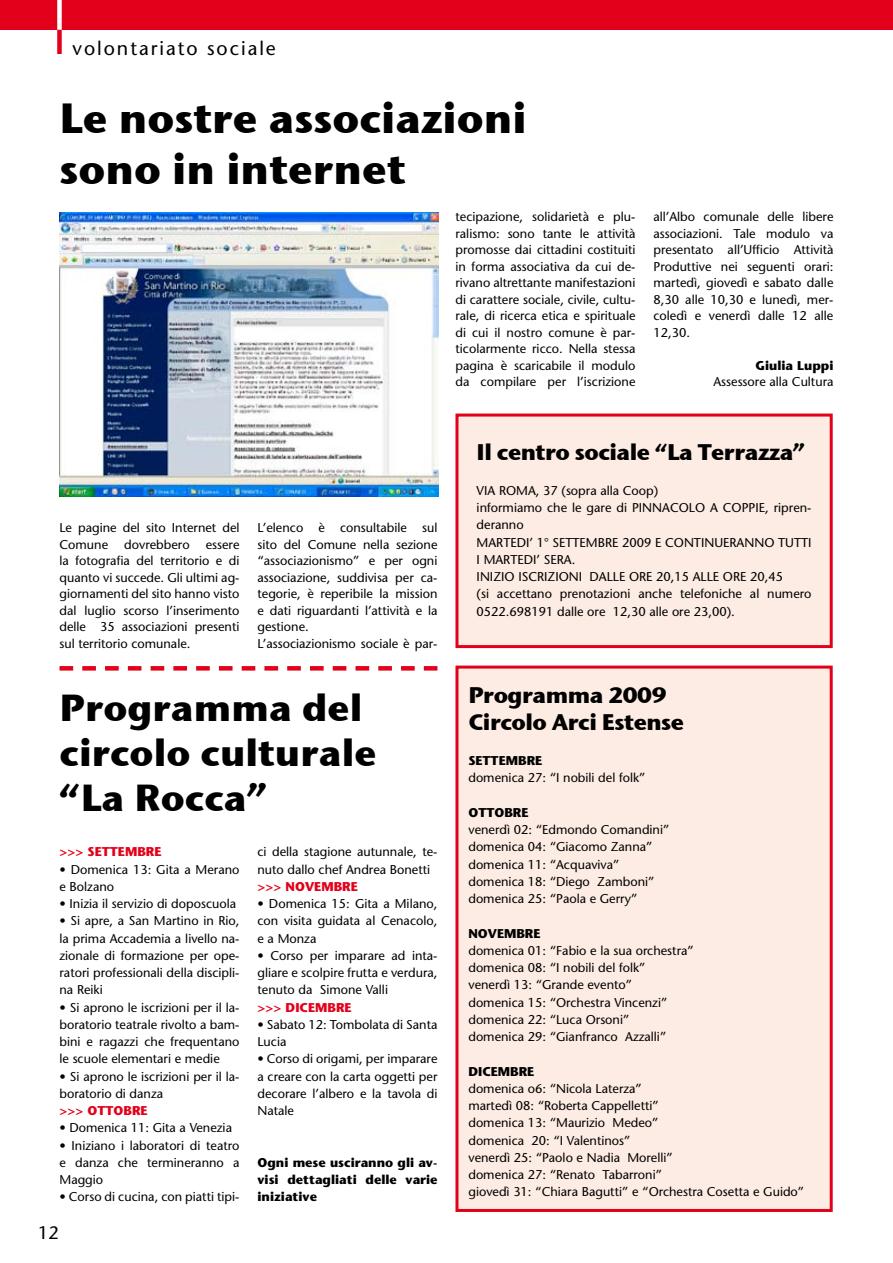
<style>
.page{position:relative;width:893px;height:1263px;background:#fff}
.page>*{position:absolute;margin:0;border:0;box-sizing:border-box;transform-origin:0 0}
.t1{font:42px/50.4px "Stone Sans ITCTT Bold";color:#000}
.t2{font:37.5px/45px "Stone Sans ITCTT Bold";color:#000}
.t3{font:22.5px/27px "Stone Sans ITCTT Bold";letter-spacing:-.025em;color:#000}
.t4{font:19.5px "Stone Sans";letter-spacing:.1em;color:#000}
.t5{font:18px "Stone Sans";color:#000}
.t6{font:12.75px/17.2px "Stone Sans";color:#000}
.t7{font:700 12.75px/17.2px "Stone Sans";color:#000;text-align:justify}
.t8{font:700 12.75px "Stone Sans";color:#e2001a}
</style>
<div class="page">
<img style="left:60px;top:212px;width:378px;height:284px">
<svg style="left:60px;top:666px;width:377px;height:5px"></svg>
<div style="left:455px;top:414px;width:378px;height:234px;background:#fdece3;border:3px solid #e2001a"></div>
<div style="left:455px;top:666px;width:378px;height:546px;background:#fdece3;border:3px solid #e2001a"></div>
<div style="left:0;top:0;width:893px;height:30px;background:#e2001a"></div>
<div style="left:57px;top:30px;width:5px;height:24px;background:#e2001a"></div>
<div style="left:57px;top:0;width:5px;height:30px;background:#fff"></div>
<h3 class="t4" style="left:73px;top:36px;width:205px">volontariato sociale</h3>
<h1 class="t1" style="left:60px;top:93px;width:469px">Le nostre associazioni sono in internet</h1>
<p class="t6" style="left:455px;top:208px;width:181px;line-height:16.5px;text-align:justify">tecipazione, solidarietà e plu&shy;ralismo: sono tante le attività promosse dai cittadini costituiti in forma associativa da cui de&shy;rivano altrettante manifestazioni di carattere sociale, civile, cultu&shy;rale, di ricerca etica e spirituale di cui il nostro comune è par&shy;ticolarmente ricco. Nella stessa pagina è scaricabile il modulo da compilare per l’iscrizione</p>
<p class="t6" style="left:653px;top:208px;width:181px;line-height:16.5px;text-align:justify">all’Albo comunale delle libere associazioni. Tale modulo va presentato all’Ufficio Attività Produttive nei seguenti orari: martedì, giovedì e sabato dalle 8,30 alle 10,30 e lunedì, mer&shy;coledì e venerdì dalle 12 alle 12,30.</p>
<p class="t7" style="left:755px;top:356px;width:79px">Giulia Luppi</p>
<p class="t6" style="left:713px;top:373px;width:121px">Assessore alla Cultura</p>
<p class="t6" style="left:60px;top:519px;width:181px;line-height:16.5px">Le pagine del sito Internet del<br>Comune</p>
<p class="t6" style="left:124px;top:535px;width:67px">dovrebbero</p>
<p class="t6" style="left:60px;top:536px;width:181px;line-height:16.5px;text-align:justify;text-indent:146px">essere la fotografia del territorio e di quanto vi succede. Gli ultimi ag&shy;giornamenti del sito hanno visto dal luglio scorso l’inserimento delle 35 associazioni presenti sul territorio comunale.</p>
<p class="t6" style="left:257px;top:519px;width:181px;line-height:16.5px">L’elenco è consultabile sul sito del Comune nella sezione “associazionismo” e per ogni associazione, suddivisa per ca&shy;tegorie, è reperibile la mission e dati riguardanti l’attività e la gestione.<br>L’associazionismo sociale è par-</p>
<h2 class="t2" style="left:60px;top:685px;width:319px">Programma del circolo culturale “La Rocca”</h2>
<p class="t8" style="left:60px;top:844px;width:103px">&gt;&gt;&gt; SETTEMBRE</p>
<p class="t6" style="left:60px;top:860px;width:181px">• Domenica 13: Gita a Merano e Bolzano</p>
<p class="t6" style="left:60px;top:895px;width:178px">• Inizia il servizio di doposcuola</p>
<p class="t6" style="left:60px;top:912px;width:181px;text-align:justify">• Si apre, a San Martino in Rio, la prima Accademia a livello na&shy;zionale di formazione per ope&shy;ratori professionali della discipli&shy;na Reiki</p>
<p class="t6" style="left:60px;top:998px;width:181px;text-align:justify">• Si aprono le iscrizioni per il la&shy;boratorio teatrale rivolto a bam&shy;bini e ragazzi che frequentano le scuole elementari e medie</p>
<p class="t6" style="left:60px;top:1067px;width:181px">• Si aprono le iscrizioni per il la&shy;boratorio di danza</p>
<p class="t8" style="left:60px;top:1102px;width:90px">&gt;&gt;&gt; OTTOBRE</p>
<p class="t6" style="left:60px;top:1119px;width:174px">• Domenica 11: Gita a Venezia</p>
<p class="t6" style="left:60px;top:1136px;width:181px;text-align:justify">• Iniziano i laboratori di teatro e danza che termineranno a Maggio</p>
<p class="t6" style="left:60px;top:1188px;width:181px">• Corso di cucina, con piatti tipi-</p>
<p class="t6" style="left:257px;top:843px;width:181px">ci della stagione autunnale, te&shy;nuto dallo chef Andrea Bonetti</p>
<p class="t8" style="left:257px;top:878px;width:102px">&gt;&gt;&gt; NOVEMBRE</p>
<p class="t6" style="left:257px;top:895px;width:181px;text-align:justify">• Domenica 15: Gita a Milano, con visita guidata al Cenacolo, e a Monza</p>
<p class="t6" style="left:257px;top:946px;width:181px;text-align:justify">• Corso per imparare ad inta&shy;gliare e scolpire frutta e verdura, tenuto da Simone Valli</p>
<p class="t8" style="left:257px;top:999px;width:96px">&gt;&gt;&gt; DICEMBRE</p>
<p class="t6" style="left:257px;top:1015px;width:181px">• Sabato 12: Tombolata di Santa<br>Lucia</p>
<p class="t6" style="left:257px;top:1050px;width:181px;text-align:justify">• Corso di origami, per imparare a creare con la carta oggetti per decorare l’albero e la tavola di Natale</p>
<p class="t7" style="left:257px;top:1153px;width:181px">Ogni mese usciranno gli av&shy;visi dettagliati delle varie iniziative</p>
<h3 class="t5" style="left:38px;top:1222px;width:22px">12</h3>
<h3 class="t3" style="left:477px;top:439px;width:330px">Il centro sociale “La Terrazza”</h3>
<p class="t6" style="left:477px;top:482px;width:336px">VIA ROMA, 37 (sopra alla Coop)<br>informiamo che le gare di PINNACOLO A COPPIE, ripren&shy;deranno<br>MARTEDI’ 1° SETTEMBRE 2009 E CONTINUERANNO TUTTI I MARTEDI’ SERA.<br>INIZIO ISCRIZIONI DALLE ORE 20,15 ALLE ORE 20,45<br>(si accettano prenotazioni anche telefoniche al numero 0522.698191 dalle ore 12,30 alle ore 23,00).</p>
<h3 class="t3" style="left:468px;top:682px;width:217px">Programma 2009<br>Circolo Arci Estense</h3>
<p class="t7" style="left:468px;top:752px;width:75px">SETTEMBRE</p>
<p class="t6" style="left:468px;top:769px;width:179px">domenica 27: “I nobili del folk”</p>
<p class="t7" style="left:468px;top:803px;width:62px">OTTOBRE</p>
<p class="t6" style="left:468px;top:821px;width:203px">venerdì 02: “Edmondo Comandini” domenica 04: “Giacomo Zanna” domenica 11: “Acquaviva” domenica 18: “Diego Zamboni” domenica 25: “Paola e Gerry”</p>
<p class="t7" style="left:468px;top:924px;width:74px">NOVEMBRE</p>
<p class="t6" style="left:468px;top:941px;width:227px">domenica 01: “Fabio e la sua orchestra” domenica 08: “I nobili del folk”<br>venerdì 13: “Grande evento”<br>domenica 15: “Orchestra Vincenzi” domenica 22: “Luca Orsoni”<br>domenica 29: “Gianfranco Azzalli”</p>
<p class="t7" style="left:468px;top:1062px;width:67px">DICEMBRE</p>
<p class="t6" style="left:468px;top:1079px;width:337px">domenica o6: “Nicola Laterza”<br>martedì 08: “Roberta Cappelletti”<br>domenica 13: “Maurizio Medeo”<br>domenica 20: “I Valentinos”<br>venerdì 25: “Paolo e Nadia Morelli”<br>domenica 27: “Renato Tabarroni”<br>giovedì 31: “Chiara Bagutti” e “Orchestra Cosetta e Guido”</p>
</div>
